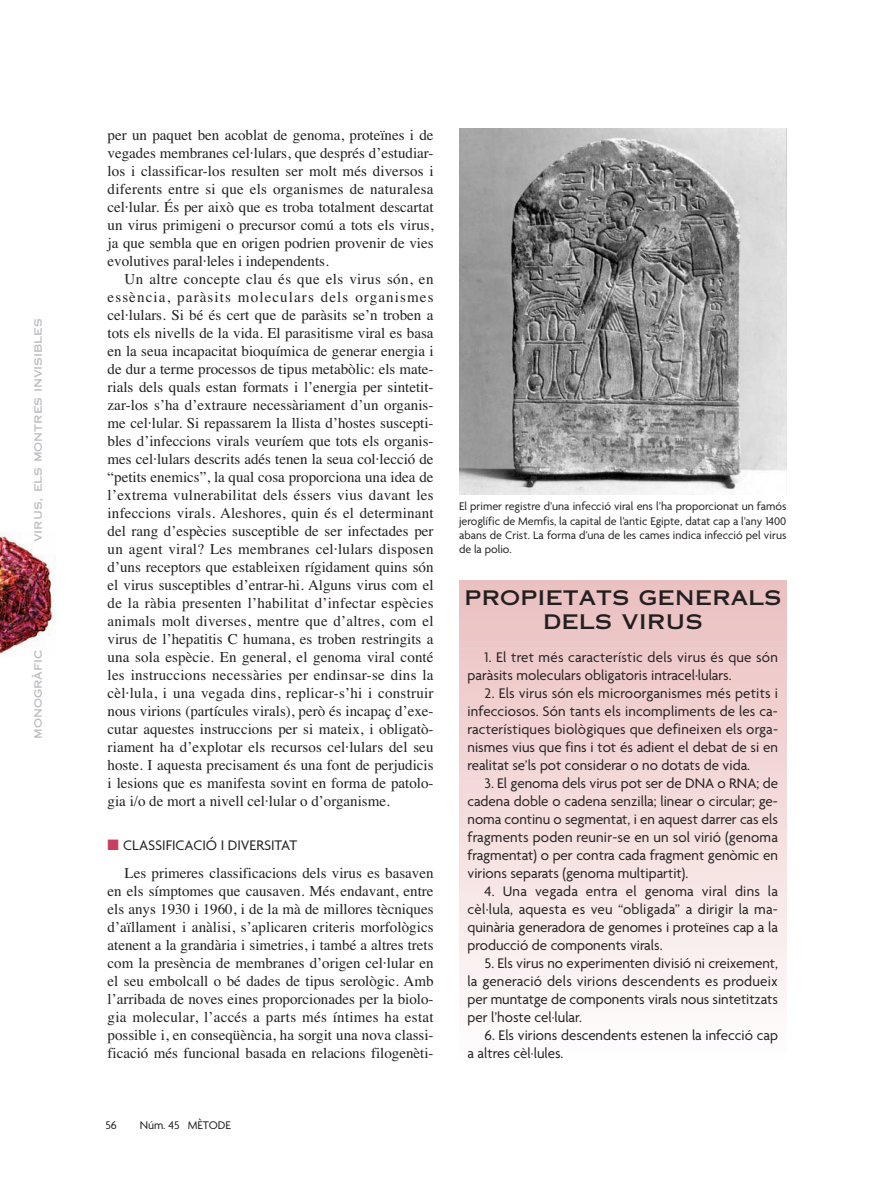
<style>
.page{position:relative;width:893px;height:1191px;background:#fff}
.page>*{position:absolute;margin:0;border:0;box-sizing:border-box;transform-origin:0 0}
.t1{font:24px/24px "Copperplate Thirty One AB";color:#231f20;text-align:center}
.t2{font:15px/18px "Times";color:#231f20;text-align:justify}
.t3{font:15px/18px "Agenda";color:#231f20;text-align:justify}
.t4{font:12px/14.4px "Agenda";letter-spacing:.005em;color:#231f20;text-align:justify}
.t5{font:12px "Copperplate Thirty One AB";color:#bcbdc0}
.s1{color:#c83f62}
</style>
<div class="page">
<img style="left:0;top:533px;width:56px;height:121px">
<img style="left:459px;top:128px;width:327px;height:366px">
<div style="left:459px;top:580px;width:327px;height:5px;background:#ebc0c1"></div>
<div style="left:459px;top:586px;width:327px;height:6px;background:#ebc1c1"></div>
<div style="left:459px;top:593px;width:327px;height:6px;background:#ebc1c2"></div>
<div style="left:459px;top:600px;width:327px;height:6px;background:#ebc2c3"></div>
<div style="left:459px;top:607px;width:327px;height:6px;background:#ebc3c4"></div>
<div style="left:459px;top:614px;width:327px;height:6px;background:#ecc4c5"></div>
<div style="left:459px;top:621px;width:327px;height:6px;background:#ecc5c5"></div>
<div style="left:459px;top:628px;width:327px;height:6px;background:#ecc6c6"></div>
<div style="left:459px;top:635px;width:327px;height:6px;background:#ecc6c7"></div>
<div style="left:459px;top:642px;width:327px;height:6px;background:#edc8c8"></div>
<div style="left:459px;top:649px;width:327px;height:6px;background:#eec8c8"></div>
<div style="left:459px;top:656px;width:327px;height:6px;background:#eec9c9"></div>
<div style="left:459px;top:663px;width:327px;height:6px;background:#eecaca"></div>
<div style="left:459px;top:670px;width:327px;height:6px;background:#efcbcb"></div>
<div style="left:459px;top:676px;width:327px;height:7px;background:#efcccb"></div>
<div style="left:459px;top:683px;width:327px;height:7px;background:#efcdcc"></div>
<div style="left:459px;top:690px;width:327px;height:6px;background:#efcecd"></div>
<div style="left:459px;top:697px;width:327px;height:6px;background:#f0cfce"></div>
<div style="left:459px;top:704px;width:327px;height:6px;background:#f0d0cf"></div>
<div style="left:459px;top:711px;width:327px;height:6px;background:#f0d0cf"></div>
<div style="left:459px;top:718px;width:327px;height:6px;background:#f1d1d1"></div>
<div style="left:459px;top:725px;width:327px;height:6px;background:#f1d2d1"></div>
<div style="left:459px;top:732px;width:327px;height:6px;background:#f1d2d2"></div>
<div style="left:459px;top:739px;width:327px;height:6px;background:#f1d3d3"></div>
<div style="left:459px;top:746px;width:327px;height:6px;background:#f1d4d4"></div>
<div style="left:459px;top:753px;width:327px;height:6px;background:#f1d5d5"></div>
<div style="left:459px;top:760px;width:327px;height:6px;background:#f2d6d6"></div>
<div style="left:459px;top:767px;width:327px;height:6px;background:#f2d7d7"></div>
<div style="left:459px;top:774px;width:327px;height:6px;background:#f3d8d7"></div>
<div style="left:459px;top:781px;width:327px;height:6px;background:#f3d9d9"></div>
<div style="left:459px;top:788px;width:327px;height:6px;background:#f3d9d9"></div>
<div style="left:459px;top:795px;width:327px;height:6px;background:#f4dbda"></div>
<div style="left:459px;top:802px;width:327px;height:6px;background:#f4dbdb"></div>
<div style="left:459px;top:808px;width:327px;height:7px;background:#f4dcdc"></div>
<div style="left:459px;top:815px;width:327px;height:6px;background:#f4dddd"></div>
<div style="left:459px;top:822px;width:327px;height:6px;background:#f4dedd"></div>
<div style="left:459px;top:829px;width:327px;height:6px;background:#f5dfdf"></div>
<div style="left:459px;top:836px;width:327px;height:6px;background:#f5e0df"></div>
<div style="left:459px;top:843px;width:327px;height:6px;background:#f5e1e0"></div>
<div style="left:459px;top:850px;width:327px;height:6px;background:#f5e2e1"></div>
<div style="left:459px;top:857px;width:327px;height:6px;background:#f6e3e2"></div>
<div style="left:459px;top:864px;width:327px;height:6px;background:#f6e4e3"></div>
<div style="left:459px;top:871px;width:327px;height:6px;background:#f7e5e4"></div>
<div style="left:459px;top:878px;width:327px;height:6px;background:#f7e5e5"></div>
<div style="left:459px;top:885px;width:327px;height:6px;background:#f7e6e6"></div>
<div style="left:459px;top:892px;width:327px;height:6px;background:#f8e8e7"></div>
<div style="left:459px;top:899px;width:327px;height:6px;background:#f8e8e8"></div>
<div style="left:459px;top:906px;width:327px;height:6px;background:#f8e9e9"></div>
<div style="left:459px;top:913px;width:327px;height:6px;background:#f8eaea"></div>
<div style="left:459px;top:920px;width:327px;height:6px;background:#f9ebeb"></div>
<div style="left:459px;top:927px;width:327px;height:6px;background:#f9ecec"></div>
<div style="left:459px;top:933px;width:327px;height:7px;background:#f9eded"></div>
<div style="left:459px;top:940px;width:327px;height:7px;background:#f9eeee"></div>
<div style="left:459px;top:947px;width:327px;height:6px;background:#f9efef"></div>
<div style="left:459px;top:954px;width:327px;height:6px;background:#faf0f0"></div>
<div style="left:459px;top:961px;width:327px;height:6px;background:#faf1f0"></div>
<div style="left:459px;top:968px;width:327px;height:6px;background:#faf2f2"></div>
<div style="left:459px;top:975px;width:327px;height:6px;background:#faf3f2"></div>
<div style="left:459px;top:982px;width:327px;height:6px;background:#faf4f4"></div>
<div style="left:459px;top:989px;width:327px;height:6px;background:#fbf5f4"></div>
<div style="left:459px;top:996px;width:327px;height:6px;background:#fbf6f5"></div>
<div style="left:459px;top:1003px;width:327px;height:6px;background:#fcf7f7"></div>
<div style="left:459px;top:1010px;width:327px;height:6px;background:#fcf8f7"></div>
<div style="left:459px;top:1017px;width:327px;height:6px;background:#fdf9f9"></div>
<div style="left:459px;top:1024px;width:327px;height:6px;background:#fdfaf9"></div>
<div style="left:459px;top:1031px;width:327px;height:6px;background:#fdfbfb"></div>
<div style="left:459px;top:1038px;width:327px;height:6px;background:#fdfbfb"></div>
<p class="t5" style="left:31px;top:542px;width:225px;rotate:-90deg">VIRUS, ELS MONTRES INVISIBLES</p>
<p class="t5" style="left:31px;top:739px;width:91px;rotate:-90deg">MONOGRÀFIC</p>
<p class="t2" style="left:108px;top:127px;width:327px">per un paquet ben acoblat de genoma, proteïnes i de vegades membranes cel·lulars, que després d’estudiar&shy;los i classificar-los resulten ser molt més diversos i diferents entre si que els organismes de naturalesa cel·lular. És per això que es troba totalment descartat un virus primigeni o precursor comú a tots els virus, ja que sembla que en origen podrien provenir de vies evolutives paral·leles i independents.</p>
<p class="t2" style="left:108px;top:271px;width:327px;text-indent:17px">Un altre concepte clau és que els virus són, en essència, paràsits moleculars dels organismes cel·lulars. Si bé és cert que de paràsits se’n troben a tots els nivells de la vida. El parasitisme viral es basa en la seua incapacitat bioquímica de generar energia i de dur a terme processos de tipus metabòlic: els mate&shy;rials dels quals estan formats i l’energia per sintetit&shy;zar-los s’ha d’extraure necessàriament d’un organis&shy;me cel·lular. Si repassarem la llista d’hostes suscepti&shy;bles d’infeccions virals veuríem que tots els organis&shy;mes cel·lulars descrits adés tenen la seua col·lecció de “petits enemics”, la qual cosa proporciona una idea de l’extrema vulnerabilitat dels éssers vius davant les infeccions virals. Aleshores, quin és el determinant del rang d’espècies susceptible de ser infectades per un agent viral? Les membranes cel·lulars disposen d’uns receptors que estableixen rígidament quins són el virus susceptibles d’entrar-hi. Alguns virus com el de la ràbia presenten l’habilitat d’infectar espècies animals molt diverses, mentre que d’altres, com el virus de l’hepatitis C humana, es troben restringits a una sola espècie. En general, el genoma viral conté les instruccions necessàries per endinsar-se dins la cèl·lula, i una vegada dins, replicar-s’hi i construir nous virions (partícules virals), però és incapaç d’exe&shy;cutar aquestes instruccions per si mateix, i obligatò&shy;riament ha d’explotar els recursos cel·lulars del seu hoste. I aquesta precisament és una font de perjudicis i lesions que es manifesta sovint en forma de patolo&shy;gia i/o de mort a nivell cel·lular o d’organisme.</p>
<p class="t3" style="left:108px;top:837px;width:191px"><span class="s1">■</span> CLASSIFICACIÓ I DIVERSITAT</p>
<p class="t2" style="left:108px;top:865px;width:327px;text-indent:17px">Les primeres classificacions dels virus es basaven en els símptomes que causaven. Més endavant, entre els anys 1930 i 1960, i de la mà de millores tècniques d’aïllament i anàlisi, s’aplicaren criteris morfològics atenent a la grandària i simetries, i també a altres trets com la presència de membranes d’origen cel·lular en el seu embolcall o bé dades de tipus serològic. Amb l’arribada de noves eines proporcionades per la biolo&shy;gia molecular, l’accés a parts més íntimes ha estat possible i, en conseqüència, ha sorgit una nova classi&shy;ficació més funcional basada en relacions filogenèti-</p>
<p class="t4" style="left:105px;top:1118px;width:13px">56</p>
<p class="t4" style="left:140px;top:1118px;width:93px">Núm. 45 MÈTODE</p>
<p class="t4" style="left:459px;top:500px;width:329px">El primer registre d’una infecció viral ens l’ha proporcionat un famós jeroglífic de Memfis, la capital de l’antic Egipte, datat cap a l’any 1400 abans de Crist. La forma d’una de les cames indica infecció pel virus de la polio.</p>
<h1 class="t1" style="left:464px;top:585px;width:319px">PROPIETATS GENERALS<br>DELS VIRUS</h1>
<p class="t3" style="left:468px;top:649px;width:312px;text-indent:17px">1. El tret més característic dels virus és que són paràsits moleculars obligatoris intracel·lulars.</p>
<p class="t3" style="left:468px;top:685px;width:312px;text-indent:17px">2. Els virus són els microorganismes més petits i infecciosos. Són tants els incompliments de les ca&shy;racterístiques biològiques que defineixen els orga&shy;nismes vius que fins i tot és adient el debat de si en realitat se’ls pot considerar o no dotats de vida.</p>
<p class="t3" style="left:468px;top:775px;width:312px;text-indent:17px">3. El genoma dels virus pot ser de DNA o RNA; de cadena doble o cadena senzilla; linear o circular; ge&shy;noma continu o segmentat, i en aquest darrer cas els fragments poden reunir-se en un sol virió (genoma fragmentat) o per contra cada fragment genòmic en virions separats (genoma multipartit).</p>
<p class="t3" style="left:468px;top:883px;width:312px;text-indent:17px">4. Una vegada entra el genoma viral dins la cèl·lula, aquesta es veu “obligada” a dirigir la ma&shy;quinària generadora de genomes i proteïnes cap a la producció de components virals.</p>
<p class="t3" style="left:468px;top:955px;width:312px;text-indent:17px">5. Els virus no experimenten divisió ni creixement, la generació dels virions descendents es produeix per muntatge de components virals nous sintetitzats per l’hoste cel·lular.</p>
<p class="t3" style="left:468px;top:1027px;width:312px;text-indent:17px">6. Els virions descendents estenen la infecció cap a altres cèl·lules.</p>
</div>
